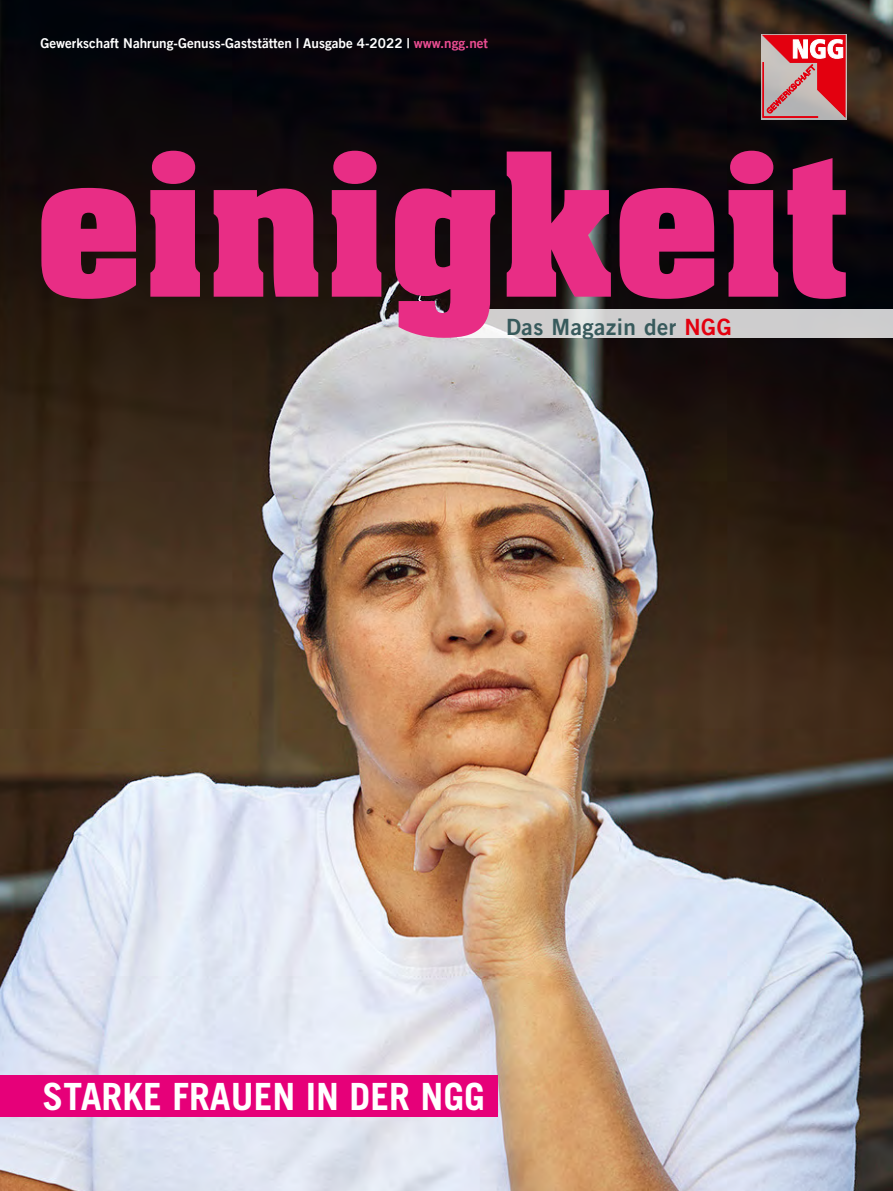
<style>
.page{position:relative;width:893px;height:1191px;background:#fff}
.page>*{position:absolute;margin:0;border:0;box-sizing:border-box;transform-origin:0 0}
.t1{font:700 217.5px "Neue Aachen Pro";color:#e82d85}
.t2{font:700 37.5px "Trade Gothic LT Com";color:#fff}
.t3{font:22.5px "Trade Gothic LT Com Bd 2";letter-spacing:.025em;color:#385a5c}
.t4{font:13.5px "Trade Gothic LT Com Bd 2";color:#fff}
.s1{color:#ea4d92}
.s2{color:#e3000f}
</style>
<div class="page">
<img style="left:0;top:0;width:893px;height:1191px">
<svg style="left:457px;top:309px;width:436px;height:29px;background:#d2d1d2"></svg>
<div style="left:0;top:1075px;width:498px;height:41px;background:#e60079"></div>
<svg style="left:761px;top:34px;width:85px;height:85px"></svg>
<svg style="left:762px;top:35px;width:84px;height:83px;background:#d47278"></svg>
<p class="t4" style="left:40px;top:35px;width:449px">Gewerkschaft Nahrung-Genuss-Gaststätten | Ausgabe 4-2022 | <span class="s1">www.ngg.net</span></p>
<h1 class="t1" style="left:34px;top:105px;width:817px">einigkeit</h1>
<h3 class="t3" style="left:506px;top:313px;width:227px">Das Magazin der <span class="s2">NGG</span></h3>
<h2 class="t2" style="left:43px;top:1073px;width:444px">STARKE FRAUEN IN DER NGG</h2>
</div>
